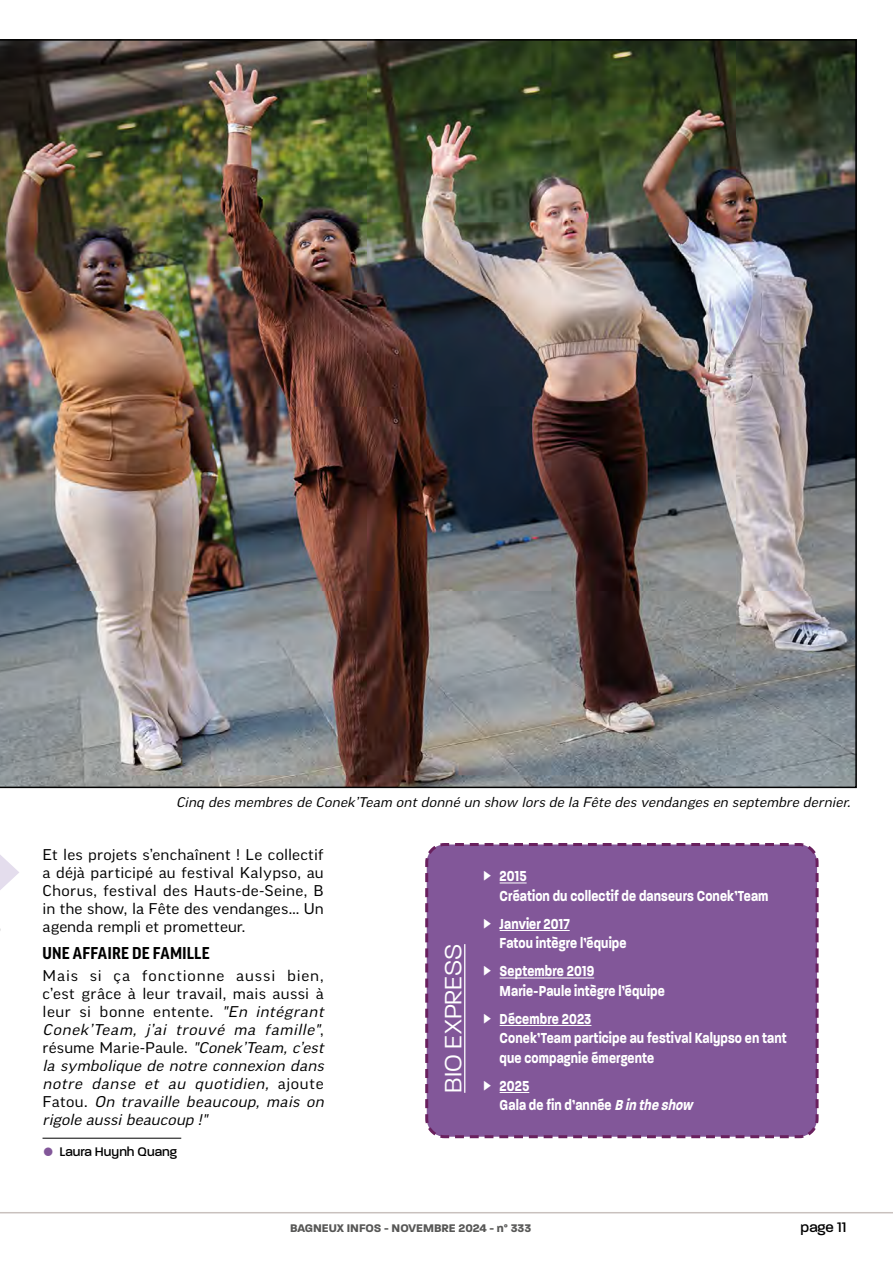
<style>
.page{position:relative;width:893px;height:1263px;background:#fff}
.page>*{position:absolute;margin:0;border:0;box-sizing:border-box;transform-origin:0 0}
.t1{font:300 25.65px "Paralucent";color:#fff}
.t2{font:700 16.5px "Good Pro Narr";letter-spacing:.005em;color:#000}
.t3{font:700 15.6px/19.5px "Paralucent";letter-spacing:.01em;color:#fff;scale:.8 1}
.t4{font:italic expanded 15px/18px "Good Pro";color:#000}
.t5{font:expanded 15px/18px "Good Pro";letter-spacing:.005em;color:#000;text-align:justify}
.t6{font:500 15px "Paralucent";color:#000}
.t7{font:italic expanded 13.5px "Good Pro";color:#000}
.t8{font:500 13.5px "Paralucent";color:#000}
.t9{font:700 12px "Paralucent";color:#575756}
.s1{font-style:normal}
.s2{color:#825799}
.s3{font-style:italic}
</style>
<div class="page">
<hr style="left:0;top:1212px;width:893px;height:1px;background:#c9c1be">
<svg style="left:0;top:788px;width:63px;height:102px"></svg>
<img style="left:0;top:39px;width:857px;height:749px">
<hr style="left:43px;top:1138px;width:138px;height:1px;background:#000">
<div style="left:425px;top:843px;width:394px;height:296px;background:#825799"></div>
<hr style="left:464px;top:944px;width:1px;height:149px;background:#fff">
<svg style="left:500px;top:882px;width:27px;height:1px"></svg>
<hr style="left:500px;top:930px;width:70px;height:1px;background:#fff">
<hr style="left:500px;top:977px;width:94px;height:1px;background:#fff">
<hr style="left:500px;top:1025px;width:91px;height:1px;background:#fff">
<svg style="left:500px;top:1092px;width:29px;height:1px"></svg>
<p class="t7" style="left:176px;top:794px;width:679px">Cinq des membres de Conek’Team ontdonné un show lors de la Fête des vendanges en septembre dernier.</p>
<p class="t5" style="left:43px;top:845px;width:283px">Et les projets s’enchaînent ! Le collectif a déjà participé au festival Kalypso, au Chorus, festival des Hauts-de-Seine, B in the show, la Fête des vendanges… Un agenda rempli et prometteur.</p>
<p class="t2" style="left:43px;top:943px;width:169px">UNE AFFAIRE DE FAMILLE</p>
<p class="t4" style="left:43px;top:966px;width:286px"><span class="s1">Mais si ça fonctionne aussi bien, c’est grâce à leur travail, mais aussi à leur si bonne entente.</span> "En intégrant Conek’Team, j ’ai trouvé ma famille"<span class="s1">, résume Marie-Paule.</span> "Conek’Team, c’est la symbolique de notre connexion dans notre danse et au quotidien, <span class="s1">aj o u t e F a t o u .</span> On travaille beaucoup, mais on rigole aussibeaucoup !"</p>
<p class="t8" style="left:43px;top:1143px;width:136px"><span class="s2">●</span> Laura Huynh Quang</p>
<h1 class="t1" style="left:438px;top:1093px;width:150px;rotate:-90deg">BIO EXPRESS</h1>
<p class="t3" style="left:500px;top:866px;width:338px;text-indent:-17px">▶ 2015<br>Création du collectif de danseurs Conek’Team</p>
<p class="t3" style="left:500px;top:914px;width:160px;text-indent:-17px">▶ Janvier 2017<br>Fatou intègre l’équipe</p>
<p class="t3" style="left:500px;top:961px;width:208px;text-indent:-17px">▶ Septembre 2019<br>Marie-Paule intègre l’équipe</p>
<p class="t3" style="left:500px;top:1009px;width:360px;text-indent:-17px">▶ Décembre 2023<br>Conek’Team participe au festival Kalypso en tant que compagnie émergente</p>
<p class="t3" style="left:500px;top:1076px;width:248px;text-indent:-17px">▶ 2025<br>Gala de fin d’année <span class="s3">B intheshow</span></p>
<p class="t9" style="left:290px;top:1221px;width:243px">BAGNEUX INFOS - NOVEMBRE 2024 - n° 333</p>
<p class="t6" style="left:801px;top:1218px;width:47px">page 11</p>
</div>
